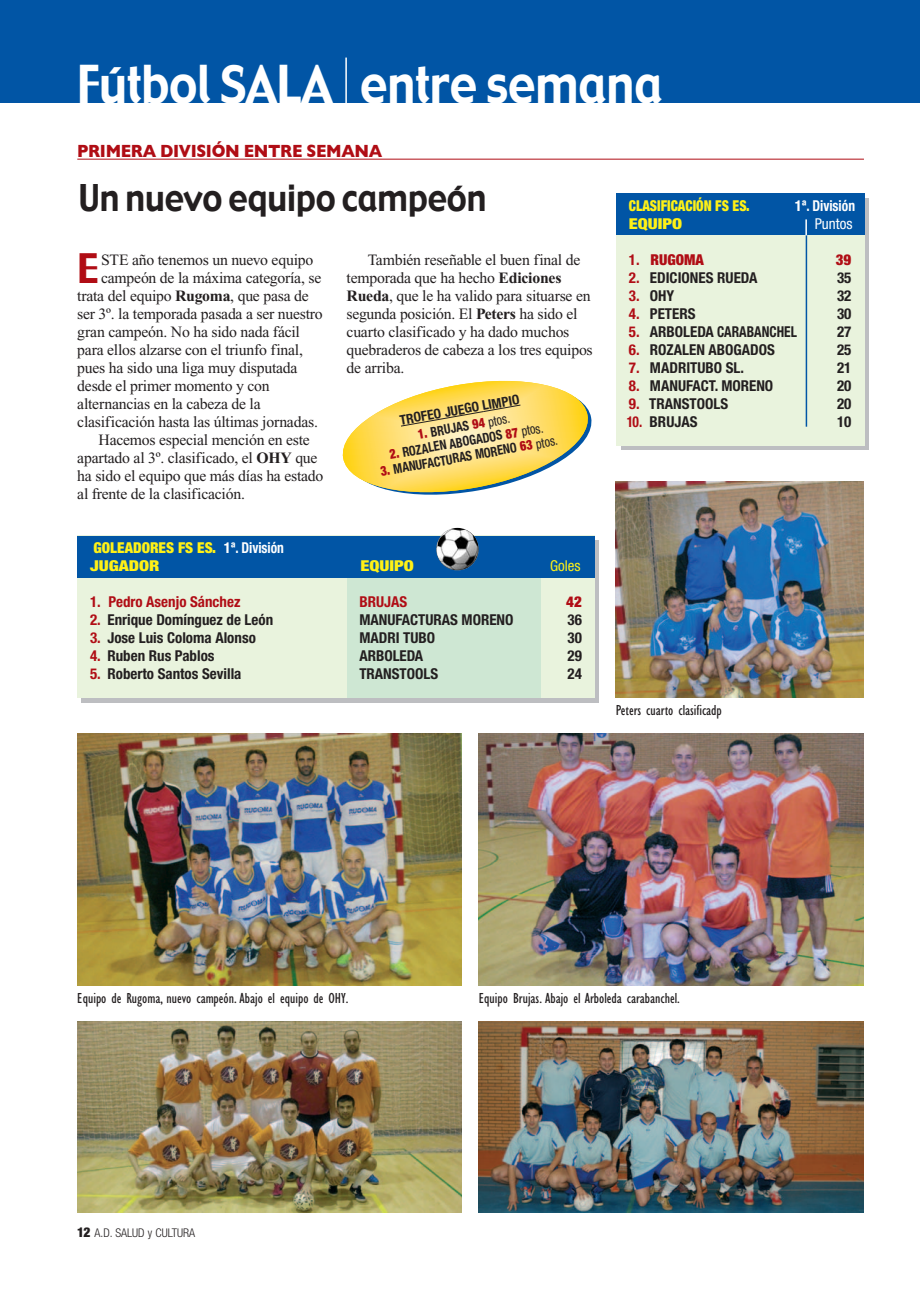
<style>
.page{position:relative;width:920px;height:1290px;background:#fff}
.page>*{position:absolute;margin:0;border:0;box-sizing:border-box;transform-origin:0 0}
.t1{font:51px "Gadget";color:#fff;scale:.9 1}
.t2{font:39.75px "Gadget";color:#b00d15}
.t3{font:36px "Gadget";color:#231f20;scale:.9 1}
.t4{font:700 18px "Gill Sans";letter-spacing:-.025em;color:#b00d15;scale:.9 1}
.t5{font:15.75px/18px "Times New Roman";letter-spacing:-.015em;color:#231f20}
.t6{font:700 condensed 15px/18px "Helvetica Neue";color:#231f20;text-align:justify}
.t7{font:condensed 15px "Gill Sans";color:#231f20}
.t8{font:900 condensed 15px/18px "Helvetica Neue";color:#fff116}
.t9{font:700 condensed 15px "Helvetica Neue";color:#b00d15}
.t10{font:900 condensed 15px "Helvetica Neue";color:#fff116;scale:.9 1}
.t11{font:900 condensed 15px "Helvetica Neue";color:#fff116;scale:1.2 1}
.t12{font:700 condensed 15px "Helvetica Neue";color:#fff}
.t13{font:900 condensed 15px "Helvetica Neue";color:#b00d15}
.t14{font:condensed 15px "Helvetica Neue";color:#fff}
.t15{font:condensed 15px "Helvetica Neue";color:#fff116}
.t16{font:700 condensed 13.5px "Helvetica Neue";color:#231f20;scale:.9 1}
.t17{font:700 condensed 13.5px "Helvetica Neue";color:#231f20}
.t18{font:300 condensed 12px "Helvetica Neue";color:#231f20}
.s1{font-weight:700}
.s2{font-weight:700;color:#fff}
.s3{color:#b00d15}
.s4{font-weight:900;color:#b00d15}
.s5{font-weight:400}
.s6{font-weight:900;font-size:13.5px}
</style>
<div class="page">
<img style="left:77px;top:733px;width:385px;height:252px">
<img style="left:479px;top:733px;width:385px;height:252px">
<div style="left:1px;top:1px;width:919px;height:102px;background:#0155a5"></div>
<hr style="left:345px;top:58px;width:2px;height:54px;background:#fff">
<div style="left:621px;top:198px;width:247px;height:252px;background:linear-gradient(to right,#bdbec1,#bdbec1)"></div>
<div style="left:616px;top:212px;width:248px;height:233px;background:#e9f3dd"></div>
<div style="left:616px;top:194px;width:248px;height:41px;background:#0155a5"></div>
<hr style="left:806px;top:211px;width:1px;height:216px;background:#0155a5">
<svg style="left:805px;top:219px;width:2px;height:16px"></svg>
<div style="left:82px;top:540px;width:517px;height:162px;background:#bdbec1"></div>
<div style="left:77px;top:536px;width:518px;height:162px;background:#e9f3dd"></div>
<div style="left:347px;top:578px;width:193px;height:120px;background:#cee7d3"></div>
<div style="left:77px;top:536px;width:518px;height:42px;background:#0155a5"></div>
<img style="left:436px;top:528px;width:43px;height:42px;border-radius:50%">
<svg style="left:342px;top:380px;width:250px;height:115px"></svg>
<img style="left:616px;top:481px;width:248px;height:216px">
<hr style="left:77px;top:159px;width:787px;height:1px;background:#b00d15">
<img style="left:77px;top:1021px;width:385px;height:191px">
<img style="left:479px;top:1021px;width:385px;height:191px">
<p class="t1" style="left:77px;top:52px;width:652px">Fútbol SALA entre semana</p>
<p class="t4" style="left:77px;top:141px;width:340px">PRIMERA DIVISIÓN ENTRE SEMANA</p>
<p class="t3" style="left:79px;top:175px;width:455px">Un nuevo equipo campeón</p>
<p class="t2" style="left:77px;top:244px;width:23px">E</p>
<p class="t5" style="left:101px;top:253px;width:214px">STE año tenemos un nuevo equipo</p>
<p class="t5" style="left:101px;top:271px;width:222px">campeón de la máxima categoría, se</p>
<p class="t5" style="left:77px;top:289px;width:233px">trata del equipo <span class="s1">Rugoma</span>, que pasa de</p>
<p class="t5" style="left:77px;top:307px;width:247px">ser 3º. la temporada pasada a ser nuestro</p>
<p class="t5" style="left:77px;top:325px;width:224px">gran campeón. No ha sido nada fácil</p>
<p class="t5" style="left:77px;top:343px;width:227px">para ellos alzarse con el triunfo final,</p>
<p class="t5" style="left:77px;top:361px;width:222px">pues ha sido una liga muy disputada</p>
<p class="t5" style="left:77px;top:379px;width:194px">desde el primer momento y con</p>
<p class="t5" style="left:77px;top:397px;width:185px">alternancias en la cabeza de la</p>
<p class="t5" style="left:77px;top:415px;width:242px">clasificación hasta las últimas jornadas.</p>
<p class="t5" style="left:99px;top:433px;width:213px">Hacemos especial mención en este</p>
<p class="t5" style="left:77px;top:451px;width:242px">apartado al 3º. clasificado, el <span class="s1">OHY</span> que</p>
<p class="t5" style="left:77px;top:469px;width:248px">ha sido el equipo que más días ha estado</p>
<p class="t5" style="left:77px;top:487px;width:169px">al frente de la clasificación.</p>
<p class="t8" style="left:90px;top:540px;width:196px">GOLEADORES FS ES. <span class="s2">1ª. División<br></span>JUGADOR</p>
<p class="t9" style="left:90px;top:597px;width:152px">1. Pedro Asenjo Sánchez</p>
<p class="t6" style="left:90px;top:612px;width:185px"><span class="s3">2.</span> Enrique Domínguez de León</p>
<p class="t6" style="left:90px;top:630px;width:167px"><span class="s3">3.</span> Jose Luis Coloma Alonso</p>
<p class="t6" style="left:90px;top:648px;width:126px"><span class="s3">4.</span> Ruben Rus Pablos</p>
<p class="t6" style="left:90px;top:666px;width:153px"><span class="s3">5.</span> Roberto Santos Sevilla</p>
<p class="t5" style="left:347px;top:253px;width:248px;text-indent:21px">También reseñable el buen final de temporada que ha hecho <span class="s1">Ediciones<br>Rueda</span>, que le ha valido para situarse en segunda posición. El <span class="s1">Peters</span> ha sido el cuarto clasificado y ha dado muchos quebraderos de cabeza a los tres equipos de arriba.</p>
<p class="t17" style="left:399px;top:415px;width:123px;rotate:-10deg">TROFEO JUEGO LIMPIO</p>
<p class="t16" style="left:417px;top:429px;width:105px;rotate:-10deg"><span class="s4">1.</span> BRUJAS <span class="s4">94</span> <span class="s5">ptos.</span></p>
<p class="t16" style="left:389px;top:450px;width:175px;rotate:-10deg"><span class="s4">2.</span> ROZALEN ABOGADOS <span class="s4">87</span> <span class="s5">ptos.</span></p>
<p class="t16" style="left:380px;top:467px;width:201px;rotate:-10deg"><span class="s4">3.</span> MANUFACTURAS MORENO <span class="s4">63</span> <span class="s5">ptos.</span></p>
<p class="t11" style="left:360px;top:561px;width:46px">EQUIPO</p>
<p class="t15" style="left:550px;top:561px;width:32px">Goles</p>
<p class="t6" style="left:359px;top:594px;width:156px;text-align:left"><span class="s3">BRUJAS<br></span>MANUFACTURAS MORENO<br>MADRI TUBO<br>ARBOLEDA<br>TRANSTOOLS</p>
<p class="t6" style="left:566px;top:594px;width:17px"><span class="s4">42<br></span>36<br>30<br>29<br>24</p>
<p class="t10" style="left:629px;top:201px;width:136px">CLASIFICACIÓN FS ES.</p>
<p class="t12" style="left:795px;top:201px;width:62px">1ª. División</p>
<p class="t11" style="left:629px;top:219px;width:46px">EQUIPO</p>
<p class="t14" style="left:815px;top:219px;width:39px">Puntos</p>
<p class="t13" style="left:629px;top:255px;width:76px"><span class="s1">1.</span> RUGOMA</p>
<p class="t6" style="left:629px;top:270px;width:130px"><span class="s3">2.</span> EDICIONES RUEDA</p>
<p class="t6" style="left:629px;top:288px;width:47px"><span class="s3">3.</span> OHY</p>
<p class="t6" style="left:629px;top:306px;width:68px"><span class="s3">4.</span> PETERS</p>
<p class="t6" style="left:629px;top:324px;width:170px"><span class="s3">5.</span> ARBOLEDA CARABANCHEL</p>
<p class="t6" style="left:629px;top:342px;width:148px"><span class="s3">6.</span> ROZALEN ABOGADOS</p>
<p class="t6" style="left:629px;top:360px;width:117px"><span class="s3">7.</span> MADRITUBO SL.</p>
<p class="t6" style="left:629px;top:378px;width:146px"><span class="s3">8.</span> MANUFACT. MORENO</p>
<p class="t6" style="left:629px;top:396px;width:101px"><span class="s3">9.</span> TRANSTOOLS</p>
<p class="t6" style="left:627px;top:414px;width:72px"><span class="s3">10.</span> BRUJAS</p>
<p class="t6" style="left:836px;top:252px;width:17px"><span class="s4">39<br></span>35<br>32<br>30<br>27<br>25<br>21<br>20<br>20<br>10</p>
<p class="t7" style="left:616px;top:705px;width:107px">Peters cuarto clasificadp</p>
<p class="t7" style="left:77px;top:993px;width:273px">Equipo de Rugoma, nuevo campeón. Abajo el equipo de OHY.</p>
<p class="t7" style="left:479px;top:993px;width:203px">Equipo Brujas. Abajo el Arboleda carabanchel.</p>
<p class="t18" style="left:77px;top:1229px;width:119px"><span class="s6">12</span> A.D. SALUD y CULTURA</p>
</div>
